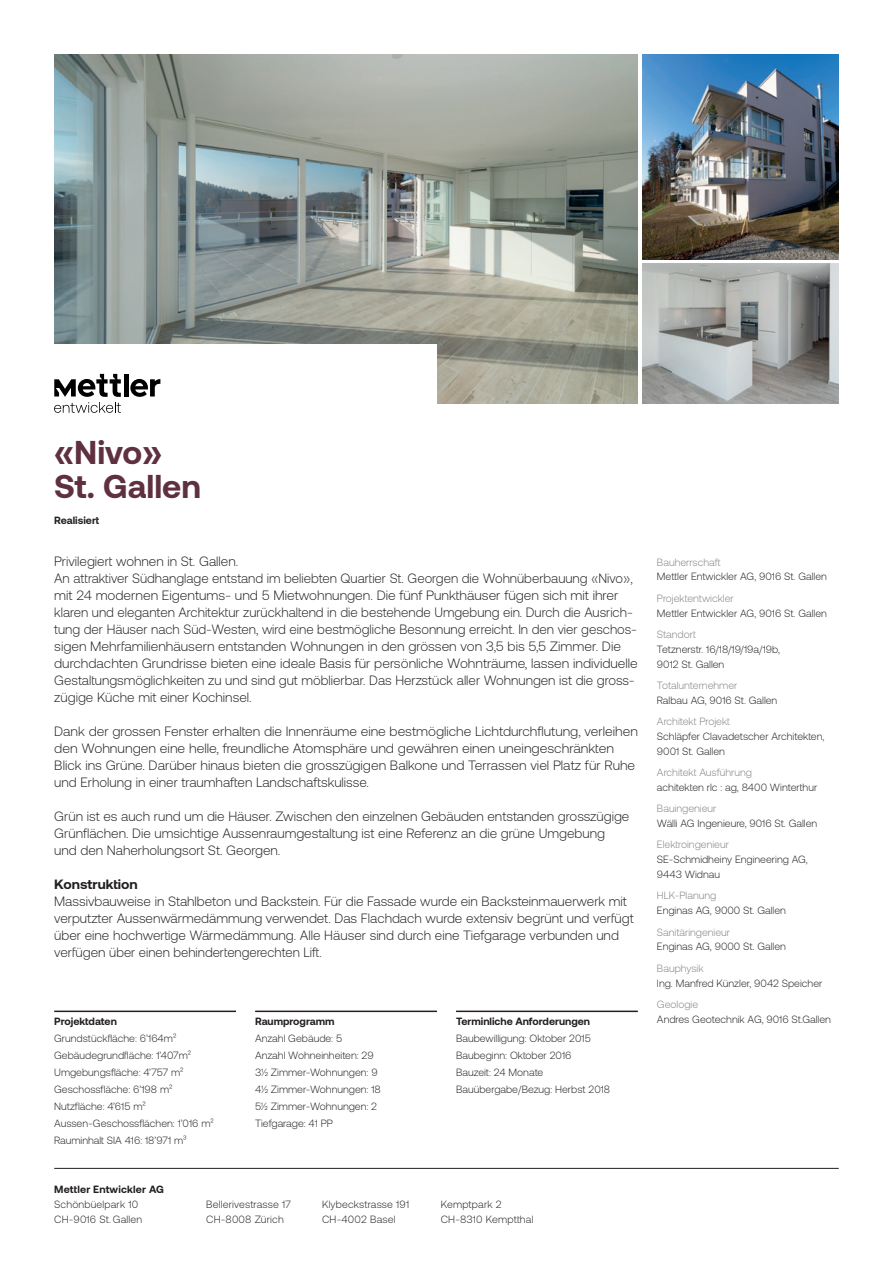
<style>
.page{position:relative;width:893px;height:1263px;background:#fff}
.page>*{position:absolute;margin:0;border:0;box-sizing:border-box;transform-origin:0 0}
.t1{font:700 33px/34px "Aeonik";color:#5f303f}
.t2{font:300 13.5px/17px "Aeonik";color:#231f20}
.t3{font:700 13.5px "Aeonik";color:#231f20}
.t4{font:300 10.5px/17px "Aeonik";color:#231f20}
.t5{font:300 10.5px "Aeonik";color:#808285}
.t6{font:700 10.5px "Aeonik";color:#231f20}
</style>
<div class="page">
<hr style="left:255px;top:1010px;width:182px;height:2px;background:#231f20">
<hr style="left:456px;top:1010px;width:182px;height:2px;background:#231f20">
<hr style="left:54px;top:1010px;width:182px;height:2px;background:#231f20">
<hr style="left:54px;top:1168px;width:785px;height:1px;background:#231f20">
<img style="left:642px;top:264px;width:197px;height:140px">
<img style="left:642px;top:54px;width:197px;height:205px">
<img style="left:54px;top:54px;width:584px;height:350px">
<div style="left:0;top:344px;width:437px;height:322px;background:#fff"></div>
<hr style="left:124px;top:374px;width:4px;height:22px;background:#000001">
<svg style="left:54px;top:374px;width:67px;height:39px"></svg>
<svg style="left:130px;top:379px;width:30px;height:18px"></svg>
<h1 class="t1" style="left:54px;top:435px;width:148px">«Nivo»<br>St. Gallen</h1>
<p class="t6" style="left:54px;top:514px;width:47px">Realisiert</p>
<p class="t2" style="left:54px;top:552px;width:585px">Privilegiert wohnen in St. Gallen.<br>An attraktiver Südhanglage entstand im beliebten Quartier St. Georgen die Wohnüberbauung «Nivo», mit 24 modernen Eigentums- und 5 Mietwohnungen. Die fünf Punkthäuser fügen sich mit ihrer klaren und eleganten Architektur zurückhaltend in die bestehende Umgebung ein. Durch die Ausrich&shy;tung der Häuser nach Süd-Westen, wird eine bestmögliche Besonnung erreicht. In den vier geschos&shy;sigen Mehrfamilienhäusern entstanden Wohnungen in den grössen von 3,5 bis 5,5 Zimmer. Die durchdachten Grundrisse bieten eine ideale Basis für persönliche Wohnträume, lassen individuelle Gestaltungsmöglichkeiten zu und sind gut möblierbar. Das Herzstück aller Wohnungen ist die gross&shy;zügige Küche mit einer Kochinsel.</p>
<p class="t2" style="left:54px;top:722px;width:585px">Dank der grossen Fenster erhalten die Innenräume eine bestmögliche Lichtdurchflutung, verleihen den Wohnungen eine helle, freundliche Atomsphäre und gewähren einen uneingeschränkten Blick ins Grüne. Darüber hinaus bieten die grosszügigen Balkone und Terrassen viel Platz für Ruhe und Erholung in einer traumhaften Landschaftskulisse.</p>
<p class="t2" style="left:54px;top:807px;width:577px">Grün ist es auch rund um die Häuser. Zwischen den einzelnen Gebäuden entstanden grosszügige<br>Grünflächen. Die umsichtige Aussenraumgestaltung ist eine Referenz an die grüne Umgebung und den Naherholungsort St. Georgen.</p>
<p class="t3" style="left:54px;top:876px;width:85px">Konstruktion</p>
<p class="t2" style="left:54px;top:893px;width:581px">Massivbauweise in Stahlbeton und Backstein. Für die Fassade wurde ein Backsteinmauerwerk mit verputzter Aussenwärmedämmung verwendet. Das Flachdach wurde extensiv begrünt und verfügt über eine hochwertige Wärmedämmung. Alle Häuser sind durch eine Tiefgarage verbunden und verfügen über einen behindertengerechten Lift.</p>
<p class="t6" style="left:54px;top:1015px;width:64px">Projektdaten</p>
<p class="t4" style="left:54px;top:1030px;width:161px">Grundstückfläche: 6’164m²<br>Gebäudegrundfläche: 1’407m²<br>Umgebungsfläche: 4’757 m²<br>Geschossfläche: 6’198 m²<br>Nutzfläche: 4’615 m²<br>Aussen-Geschossflächen: 1’016 m²<br>Rauminhalt SIA 416: 18’971 m³</p>
<p class="t6" style="left:255px;top:1015px;width:81px">Raumprogramm</p>
<p class="t4" style="left:255px;top:1030px;width:127px">Anzahl Gebäude: 5<br>Anzahl Wohneinheiten: 29<br>3½ Zimmer-Wohnungen: 9<br>4½ Zimmer-Wohnungen: 18<br>5½ Zimmer-Wohnungen: 2<br>Tiefgarage: 41 PP</p>
<p class="t6" style="left:456px;top:1015px;width:136px">Terminliche Anforderungen</p>
<p class="t4" style="left:456px;top:1030px;width:156px">Baubewilligung: Oktober 2015<br>Baubeginn: Oktober 2016<br>Bauzeit: 24 Monate<br>Bauübergabe/Bezug: Herbst 2018</p>
<p class="t6" style="left:54px;top:1183px;width:111px">Mettler Entwickler AG</p>
<p class="t4" style="left:54px;top:1197px;width:89px;line-height:14.9px">Schönbüelpark 10<br>CH-9016 St. Gallen</p>
<p class="t4" style="left:206px;top:1197px;width:86px;line-height:14.9px">Bellerivestrasse 17<br>CH-8008 Zürich</p>
<p class="t4" style="left:322px;top:1197px;width:89px;line-height:14.9px">Klybeckstrasse 191<br>CH-4002 Basel</p>
<p class="t4" style="left:441px;top:1197px;width:94px;line-height:14.9px">Kemptpark 2<br>CH-8310 Kemptthal</p>
<p class="t5" style="left:657px;top:556px;width:65px">Bauherrschaft</p>
<p class="t4" style="left:657px;top:568px;width:171px">Mettler Entwickler AG, 9016 St. Gallen</p>
<p class="t5" style="left:657px;top:592px;width:78px">Projektentwickler</p>
<p class="t4" style="left:657px;top:604px;width:171px">Mettler Entwickler AG, 9016 St. Gallen</p>
<p class="t5" style="left:657px;top:628px;width:40px">Standort</p>
<p class="t4" style="left:657px;top:642px;width:125px;line-height:14.9px">Tetznerstr. 16/18/19/19a/19b,<br>9012 St. Gallen</p>
<p class="t5" style="left:657px;top:679px;width:82px">Totalunternehmer</p>
<p class="t4" style="left:657px;top:692px;width:122px">Ralbau AG, 9016 St. Gallen</p>
<p class="t5" style="left:657px;top:716px;width:74px">Architekt Projekt</p>
<p class="t4" style="left:657px;top:729px;width:169px;line-height:14.9px">Schläpfer Clavadetscher Architekten,<br>9001 St. Gallen</p>
<p class="t5" style="left:657px;top:767px;width:97px">Architekt Ausführung</p>
<p class="t4" style="left:657px;top:779px;width:162px">achitekten rlc : ag, 8400 Winterthur</p>
<p class="t5" style="left:657px;top:803px;width:61px">Bauingenieur</p>
<p class="t4" style="left:657px;top:815px;width:162px">Wälli AG Ingenieure, 9016 St. Gallen</p>
<p class="t5" style="left:657px;top:839px;width:74px">Elektroingenieur</p>
<p class="t4" style="left:657px;top:852px;width:152px;line-height:14.9px">SE-Schmidheiny Engineering AG,<br>9443 Widnau</p>
<p class="t5" style="left:657px;top:890px;width:61px">HLK-Planung</p>
<p class="t4" style="left:657px;top:902px;width:130px">Enginas AG, 9000 St. Gallen</p>
<p class="t5" style="left:657px;top:926px;width:75px">Sanitäringenieur</p>
<p class="t4" style="left:657px;top:938px;width:130px">Enginas AG, 9000 St. Gallen</p>
<p class="t5" style="left:657px;top:962px;width:48px">Bauphysik</p>
<p class="t4" style="left:657px;top:974px;width:167px">Ing. Manfred Künzler, 9042 Speicher</p>
<p class="t5" style="left:657px;top:998px;width:43px">Geologie</p>
<p class="t4" style="left:657px;top:1010px;width:175px">Andres Geotechnik AG, 9016 St.Gallen</p>
</div>
